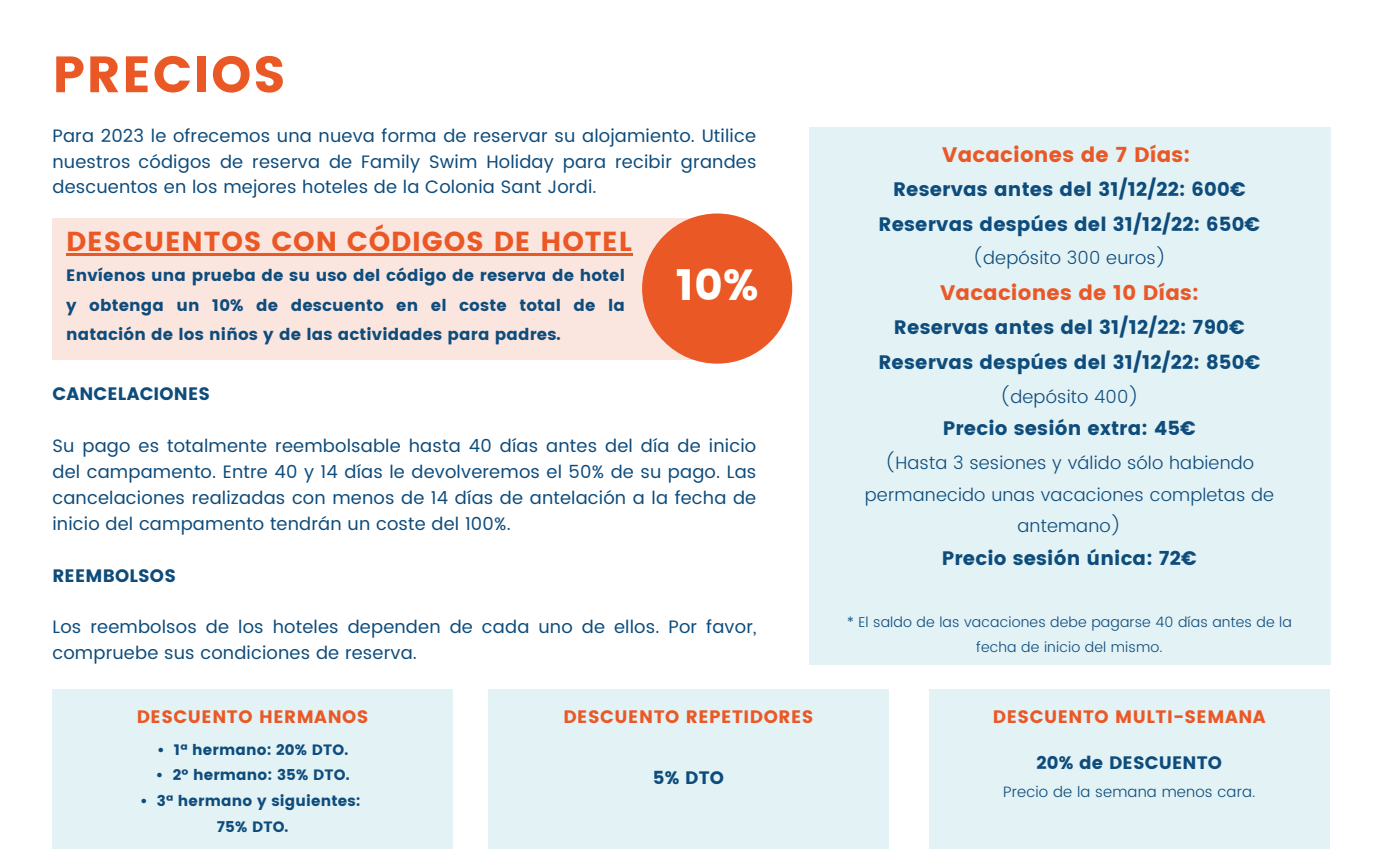
<style>
.page{position:relative;width:1377px;height:864px;background:#fff}
.page>*{position:absolute;margin:0;border:0;box-sizing:border-box;transform-origin:0 0}
.t1{font:51px "Poppins";letter-spacing:.03em;color:#ea5826}
.t2{font:43.5px "Poppins";color:#fff}
.t3{font:27.45px "Poppins";letter-spacing:.03em;color:#ea5826}
.t4{font:21px "Poppins";letter-spacing:.01em;color:#ea5826}
.t5{font:19.5px "Poppins";letter-spacing:.01em;color:#0e4c7c}
.t6{font:18px/25.8px "Poppins";letter-spacing:.01em;color:#0e4c7c;text-align:justify}
.t7{font:300 18px/31.5px "Poppins";letter-spacing:.01em;color:#0e4c7c;text-align:center}
.t8{font:18px "Poppins";letter-spacing:.03em;color:#ea5826}
.t9{font:18px "Poppins";letter-spacing:.01em;color:#0e4c7c}
.t10{font:16.5px/29.2px "Poppins";letter-spacing:.01em;color:#0e4c7c;text-align:justify}
.t11{font:15px "Poppins";letter-spacing:.01em;color:#0e4c7c}
.t12{font:300 15px "Poppins";letter-spacing:.01em;color:#0e4c7c}
.t13{font:300 14.25px/24.6px "Poppins";letter-spacing:.01em;color:#0e4c7c;text-align:center}
</style>
<div class="page">
<div style="left:809px;top:128px;width:522px;height:537px;background:#e2f2f5"></div>
<div style="left:52px;top:689px;width:401px;height:160px;background:#e2f2f5"></div>
<div style="left:488px;top:689px;width:401px;height:160px;background:#e2f2f5"></div>
<div style="left:929px;top:689px;width:401px;height:160px;background:#e2f2f5"></div>
<div style="left:52px;top:218px;width:665px;height:142px;background:#fbe6df"></div>
<div style="left:642px;top:214px;width:150px;height:150px;background:#ea5826;border-radius:50%"></div>
<hr style="left:66px;top:254px;width:567px;height:2px;background:#ea5826">
<p class="t1" style="left:52px;top:45px;width:235px">PRECIOS</p>
<p class="t6" style="left:52px;top:123px;width:706px">Para 2023 le ofrecemos una nueva forma de reservar su alojamiento. Utilice nuestros códigos de reserva de Family Swim Holiday para recibir grandes descuentos en los mejores hoteles de la Colonia Sant Jordi.</p>
<p class="t3" style="left:66px;top:226px;width:567px">DESCUENTOS CON CÓDIGOS DE HOTEL</p>
<p class="t10" style="left:66px;top:261px;width:560px">Envíenos una prueba de su uso del código de reserva de hotel y obtenga un 10% de descuento en el coste total de la natación de los niños y de las actividades para padres.</p>
<p class="t2" style="left:676px;top:260px;width:84px">10%</p>
<p class="t9" style="left:52px;top:384px;width:159px">CANCELACIONES</p>
<p class="t6" style="left:52px;top:433px;width:705px">Su pago es totalmente reembolsable hasta 40 días antes del día de inicio del campamento. Entre 40 y 14 días le devolveremos el 50% de su pago. Las cancelaciones realizadas con menos de 14 días de antelación a la fecha de inicio del campamento tendrán un coste del 100%.</p>
<p class="t9" style="left:52px;top:565px;width:125px">REEMBOLSOS</p>
<p class="t6" style="left:52px;top:614px;width:706px">Los reembolsos de los hoteles dependen de cada uno de ellos. Por favor, compruebe sus condiciones de reserva.</p>
<p class="t4" style="left:942px;top:143px;width:249px">Vacaciones de 7 Días:</p>
<p class="t5" style="left:893px;top:178px;width:354px">Reservas antes del 31/12/22: 600€</p>
<p class="t5" style="left:879px;top:213px;width:383px">Reservas despúes del 31/12/22: 650€</p>
<p class="t7" style="left:973px;top:242px;width:195px">(depósito 300 euros)</p>
<p class="t4" style="left:940px;top:281px;width:260px">Vacaciones de 10 Días:</p>
<p class="t5" style="left:894px;top:316px;width:353px">Reservas antes del 31/12/22: 790€</p>
<p class="t5" style="left:878px;top:351px;width:384px">Reservas despúes del 31/12/22: 850€</p>
<p class="t7" style="left:1000px;top:381px;width:141px">(depósito 400)</p>
<p class="t5" style="left:943px;top:417px;width:255px">Precio sesión extra: 45€</p>
<p class="t7" style="left:865px;top:447px;width:411px">(Hasta 3 sesiones y válido sólo habiendo permanecido unas vacaciones completas de antemano)</p>
<p class="t5" style="left:942px;top:547px;width:257px">Precio sesión única: 72€</p>
<p class="t13" style="left:847px;top:610px;width:446px">* El saldo de las vacaciones debe pagarse 40 días antes de la fecha de inicio del mismo.</p>
<p class="t8" style="left:137px;top:706px;width:233px">DESCUENTO HERMANOS</p>
<p class="t8" style="left:563px;top:706px;width:252px">DESCUENTO REPETIDORES</p>
<p class="t8" style="left:993px;top:706px;width:274px">DESCUENTO MULTI-SEMANA</p>
<p class="t11" style="left:157px;top:741px;width:193px">• 1ª hermano: 20% DTO.</p>
<p class="t11" style="left:156px;top:767px;width:195px">• 2º hermano: 35% DTO.</p>
<p class="t11" style="left:140px;top:792px;width:222px">• 3ª hermano y siguientes:</p>
<p class="t11" style="left:217px;top:818px;width:73px">75% DTO.</p>
<p class="t9" style="left:1036px;top:752px;width:187px">20% de DESCUENTO</p>
<p class="t12" style="left:1003px;top:783px;width:254px">Precio de la semana menos cara.</p>
<p class="t9" style="left:653px;top:767px;width:73px">5% DTO</p>
</div>
